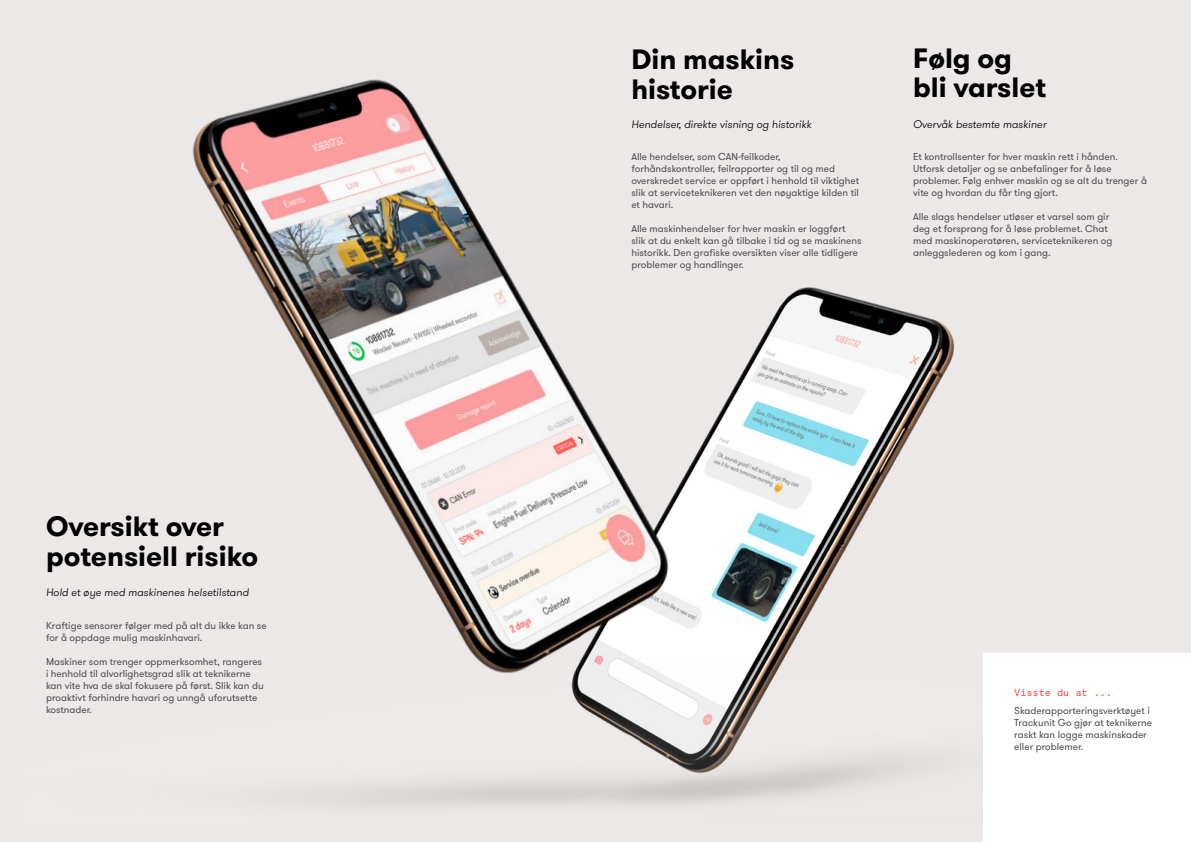
<style>
.page{position:relative;width:1191px;height:842px;background:#ece8e7}
.page>*{position:absolute;margin:0;border:0;box-sizing:border-box;transform-origin:0 0}
.t1{font:700 27.9px/29.6px "GT Walsheim";color:#000}
.t2{font:italic 300 11px "GT Walsheim";color:#000}
.t3{font:10px/12px "GT Walsheim";color:#4d4d4f}
.t4{font:9.9px "Apercu Pro Mono";color:#ef463d}
</style>
<div class="page">
<div style="left:186px;top:0;width:516px;height:41px;background:#ece8e7"></div>
<img style="left:18px;top:41px;width:1113px;height:786px">
<div style="left:984px;top:653px;width:207px;height:189px;background:#fff"></div>
<h1 class="t1" style="left:46px;top:512px;width:214px">Oversikt over potensiell risiko</h1>
<p class="t2" style="left:46px;top:585px;width:204px">Hold et øye med maskinenes helsetilstand</p>
<p class="t3" style="left:46px;top:619px;width:222px">Kraftige sensorer følger med på alt du ikke kan se for å oppdage mulig maskinhavari.</p>
<p class="t3" style="left:46px;top:655px;width:219px">Maskiner som trenger oppmerksomhet, rangeres i henhold til alvorlighetsgrad slik at teknikerne kan vite hva de skal fokusere på først. Slik kan du proaktivt forhindre havari og unngå uforutsette kostnader.</p>
<h1 class="t1" style="left:631px;top:45px;width:164px">Din maskins historie</h1>
<p class="t2" style="left:631px;top:117px;width:181px">Hendelser, direkte visning og historikk</p>
<p class="t3" style="left:631px;top:151px;width:229px">Alle hendelser, som CAN-feilkoder, forhåndskontroller, feilrapporter og til og med overskredet service er oppført i henhold til viktighet slik at serviceteknikeren vet den nøyaktige kilden til et havari.</p>
<p class="t3" style="left:631px;top:223px;width:232px">Alle maskinhendelser for hver maskin er loggført slik at du enkelt kan gå tilbake i tid og se maskinens historikk. Den grafiske oversikten viser alle tidligere problemer og handlinger.</p>
<h1 class="t1" style="left:913px;top:44px;width:134px;line-height:29.3px">Følg og bli varslet</h1>
<p class="t2" style="left:913px;top:117px;width:135px">Overvåk bestemte maskiner</p>
<p class="t3" style="left:913px;top:151px;width:235px">Et kontrollsenter for hver maskin rett i hånden.<br>Utforsk detaljer og se anbefalinger for å løse problemer. Følg enhver maskin og se alt du trenger å vite og hvordan du får ting gjort.</p>
<p class="t3" style="left:913px;top:211px;width:201px">Alle slags hendelser utløser et varsel som gir deg et forsprang for å løse problemet. Chat med maskinoperatøren, serviceteknikeren og anleggslederen og kom i gang.</p>
<p class="t4" style="left:1014px;top:685px;width:99px">Visste du at ...</p>
<p class="t3" style="left:1014px;top:705px;width:139px">Skaderapporteringsverktøyet i<br>Trackunit Go gjør at teknikerne raskt kan logge maskinskader eller problemer.</p>
</div>
